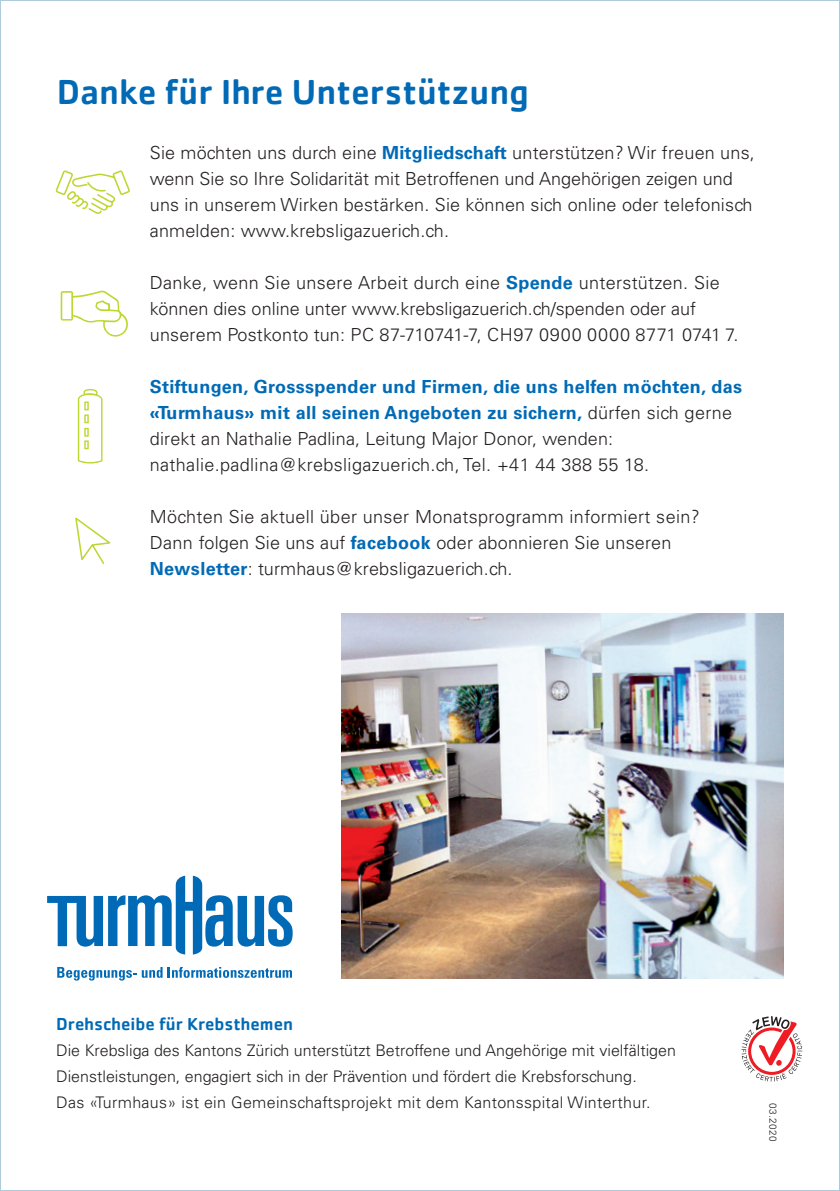
<style>
.page{position:relative;width:840px;height:1191px;background:#fff}
.page>*{position:absolute;margin:0;border:0;box-sizing:border-box;transform-origin:0 0}
.t1{font:500 36px "Cachet";color:#016ab6}
.t2{font:300 18px/26px "Univers LT Std";letter-spacing:.01em;color:#231f20}
.t3{font:500 18px "Cachet";color:#016ab6}
.t4{font:300 16px/26px "Univers LT Std";color:#231f20}
.t5{font:300 10px "Univers LT Std";letter-spacing:.04em;color:#231f20}
.s1{font-weight:700;color:#016ab6}
.s2{font-weight:400}
</style>
<div class="page">
<svg style="left:839px;top:781px;width:1px;height:410px"></svg>
<svg style="left:741px;top:1016px;width:60px;height:65px"></svg>
<svg style="left:47px;top:875px;width:245px;height:79px"></svg>
<svg style="left:57px;top:967px;width:105px;height:13px"></svg>
<svg style="left:168px;top:967px;width:124px;height:10px"></svg>
<svg style="left:56px;top:170px;width:74px;height:44px"></svg>
<svg style="left:75px;top:517px;width:35px;height:47px"></svg>
<svg style="left:78px;top:389px;width:24px;height:74px"></svg>
<img style="left:342px;top:613px;width:440px;height:365px">
<svg style="left:61px;top:290px;width:67px;height:47px"></svg>
<h1 class="t1" style="left:57px;top:70px;width:473px">Danke für Ihre Unterstützung</h1>
<p class="t2" style="left:150px;top:140px;width:606px">Sie möchten uns durch eine <span class="s1">Mitgliedschaft</span> unterstützen? Wir freuen uns, wenn Sie so Ihre Solidarität mit Betroffenen und Angehörigen zeigen und uns in unserem Wirken bestärken. Sie können sich online oder telefonisch anmelden: www.krebsligazuerich.ch.</p>
<p class="t2" style="left:150px;top:270px;width:589px">Danke, wenn Sie unsere Arbeit durch eine <span class="s1">Spende</span> unterstützen. Sie können dies online unter www.krebsligazuerich.ch/spenden oder auf unserem Postkonto tun: PC 87-710741-7, CH97 0900 0000 8771 0741 7.</p>
<p class="t2" style="left:150px;top:374px;width:593px"><span class="s1">Stiftungen, Grossspender und Firmen, die uns helfen möchten, das «Turmhaus» mit all seinen Angeboten zu sichern,</span> dürfen sich gerne direkt an Nathalie Padlina, Leitung Major Donor, wenden: nathalie.padlina<span class="s2">@</span>krebsligazuerich.ch, Tel. +41 44 388 55 18.</p>
<p class="t2" style="left:150px;top:504px;width:551px">Möchten Sie aktuell über unser Monatsprogramm informiert sein?<br>Dann folgen Sie uns auf <span class="s1">facebook</span> oder abonnieren Sie unseren<br><span class="s1">Newsletter</span>: turmhaus<span class="s2">@</span>krebsligazuerich.ch.</p>
<p class="t3" style="left:56px;top:1013px;width:238px">Drehscheibe für Krebsthemen</p>
<p class="t4" style="left:56px;top:1037px;width:621px">Die Krebsliga des Kantons Zürich unterstützt Betroffene und Angehörige mit vielfältigen<br>Dienstleistungen, engagiert sich in der Prävention und fördert die Krebsforschung.<br>Das «Turmhaus» ist ein Gemeinschaftsprojekt mit dem Kantonsspital Winterthur.</p>
<p class="t5" style="left:778px;top:1103px;width:40px;rotate:90deg">03.2020</p>
</div>
